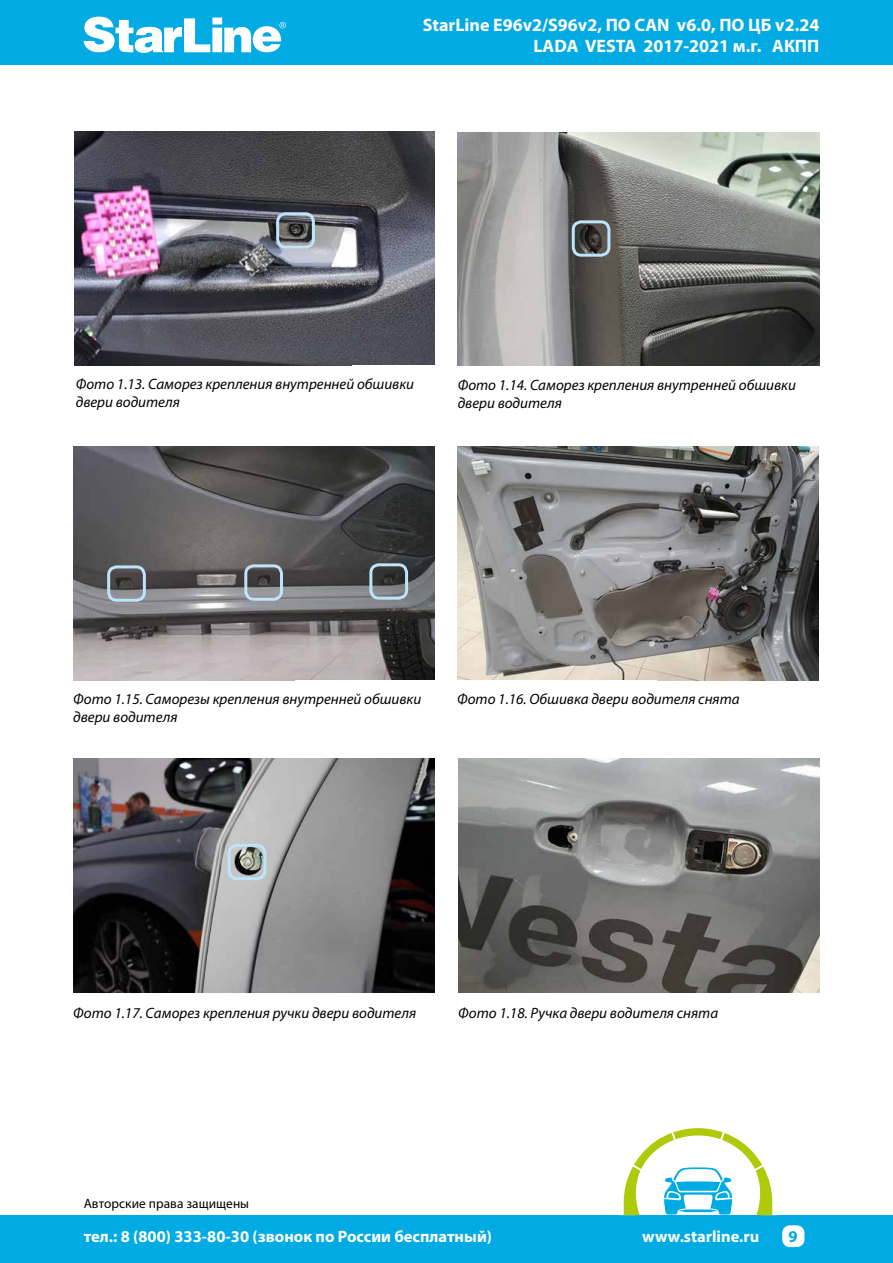
<style>
.page{position:relative;width:893px;height:1263px;background:#fff}
.page>*{position:absolute;margin:0;border:0;box-sizing:border-box;transform-origin:0 0}
.t1{font:700 18px/21.6px "Myriad Pro";color:#fff;text-align:right}
.t2{font:700 16.5px "Myriad Pro";color:#fff}
.t3{font:700 16.5px "Myriad Pro";color:#00abe4}
.t4{font:italic 15px/18px "Myriad Pro";color:#000}
.t5{font:13.5px "Myriad Pro";color:#000}
</style>
<div class="page">
<div style="left:0;top:0;width:893px;height:65px;background:#00abe4"></div>
<svg style="left:84px;top:17px;width:202px;height:36px"></svg>
<div style="left:0;top:1215px;width:893px;height:48px;background:#00abe4"></div>
<div style="left:782px;top:1225px;width:22px;height:22px;background:#fff;border-radius:8px"></div>
<svg style="left:623px;top:1128px;width:150px;height:87px"></svg>
<img style="left:73px;top:446px;width:362px;height:234px">
<img style="left:457px;top:446px;width:362px;height:234px">
<img style="left:73px;top:759px;width:362px;height:234px">
<img style="left:75px;top:132px;width:360px;height:234px">
<div style="left:276px;top:212px;width:39px;height:37px;border:3px solid #bce4fa;border-radius:8px"></div>
<img style="left:458px;top:133px;width:361px;height:233px">
<div style="left:572px;top:220px;width:38px;height:37px;border:3px solid #bce4fa;border-radius:8px"></div>
<div style="left:107px;top:565px;width:39px;height:37px;border:3px solid #bce4fa;border-radius:8px"></div>
<div style="left:244px;top:564px;width:39px;height:37px;border:3px solid #bce4fa;border-radius:8px"></div>
<div style="left:369px;top:563px;width:39px;height:37px;border:3px solid #bce4fa;border-radius:8px"></div>
<img style="left:458px;top:759px;width:362px;height:234px">
<div style="left:228px;top:844px;width:38px;height:36px;border:3px solid #bce4fa;border-radius:8px"></div>
<p class="t1" style="left:423px;top:13px;width:398px">StarLine E96v2/S96v2, ПО CAN v6.0, ПО ЦБ v2.24<br>LADA VESTA 2017-2021 м.г. АКПП</p>
<p class="t4" style="left:76px;top:375px;width:340px">Фото 1.13. Саморез крепления внутренней обшивки двери водителя</p>
<p class="t4" style="left:458px;top:375px;width:340px">Фото 1.14. Саморез крепления внутренней обшивки двери водителя</p>
<p class="t4" style="left:73px;top:690px;width:350px">Фото 1.15. Саморезы крепления внутренней обшивки двери водителя</p>
<p class="t4" style="left:457px;top:690px;width:284px">Фото 1.16. Обшивка двери водителя снята</p>
<p class="t4" style="left:73px;top:1003px;width:344px">Фото 1.17. Саморез крепления ручки двери водителя</p>
<p class="t4" style="left:458px;top:1003px;width:261px">Фото 1.18. Ручка двери водителя снята</p>
<p class="t5" style="left:84px;top:1195px;width:167px">Авторские права защищены</p>
<p class="t2" style="left:84px;top:1226px;width:410px">тел.: 8 (800) 333-80-30 (звонок по России бесплатный)</p>
<p class="t2" style="left:642px;top:1226px;width:119px">www.starline.ru</p>
<p class="t3" style="left:789px;top:1225px;width:11px">9</p>
</div>
